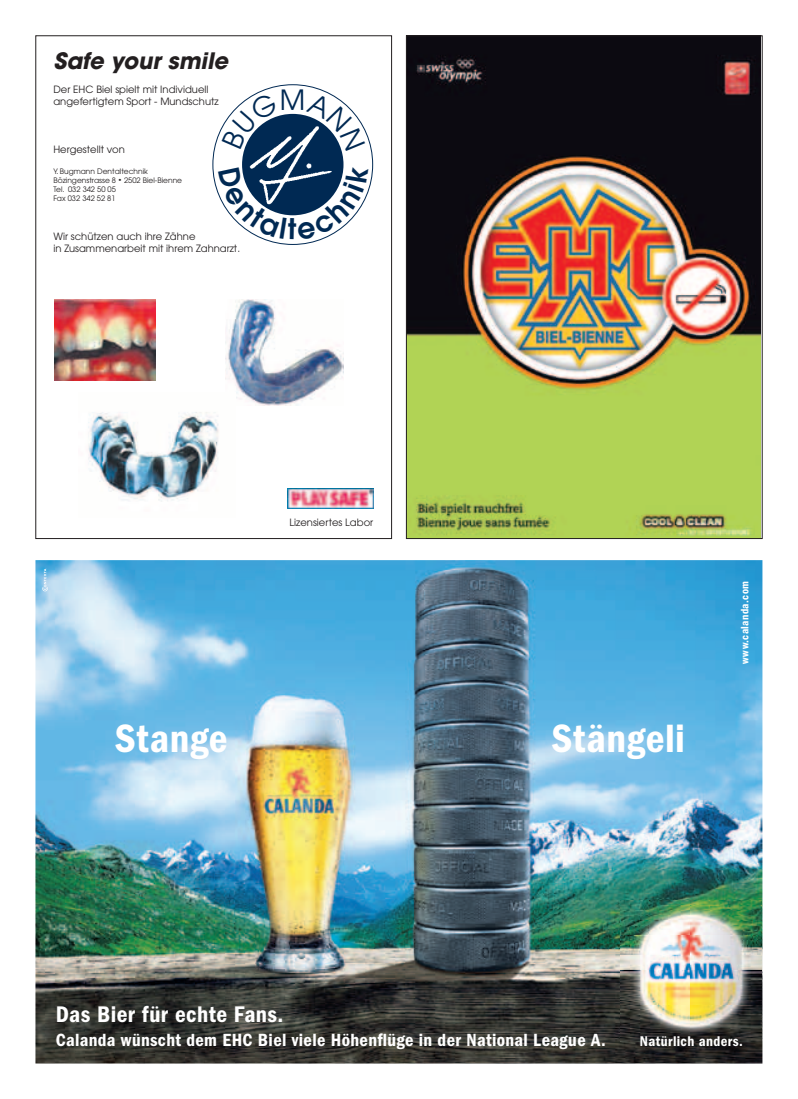
<style>
.page{position:relative;width:798px;height:1099px;background:#fff}
.page>*{position:absolute;margin:0;border:0;box-sizing:border-box;transform-origin:0 0}
.t1{font:600 condensed 40.88px "Franklin Gothic";letter-spacing:.01em;color:#fff}
.t2{font:27.75px "Avant Garde";color:#002953}
.t3{font:600 condensed 23.38px "Franklin Gothic";letter-spacing:.02em;color:#fff}
.t4{font:italic 700 22.5px "Avant Garde";color:#231f20}
.t5{font:600 condensed 18.25px "Franklin Gothic";letter-spacing:.02em;color:#fff}
.t6{font:600 condensed 14.5px "Franklin Gothic";letter-spacing:.025em;color:#fff}
.t7{font:600 condensed 11.12px "Franklin Gothic";letter-spacing:.035em;color:#fff}
.t8{font:10px/12px "Avant Garde Book OV UFJPUB";color:#231f20}
.t9{font:7.5px/9px "Avant Garde Book OV UFJPUB";color:#231f20}
</style>
<div class="page">
<img style="left:35px;top:560px;width:727px;height:503px">
<img style="left:620px;top:900px;width:141px;height:141px">
<svg style="left:42px;top:568px;width:6px;height:23px"></svg>
<div style="left:242px;top:114px;width:101px;height:101px;background:#002953;border-radius:50%"></div>
<img style="left:251px;top:136px;width:61px;height:29px">
<img style="left:54px;top:299px;width:102px;height:81px">
<img style="left:226px;top:299px;width:117px;height:106px">
<img style="left:88px;top:392px;width:148px;height:110px">
<img style="left:288px;top:488px;width:85px;height:20px">
<img style="left:408px;top:37px;width:352px;height:500px">
<svg style="left:218px;top:165px;width:150px;height:75px"></svg>
<svg style="left:222px;top:92px;width:56px;height:57px"></svg>
<svg style="left:306px;top:92px;width:59px;height:59px"></svg>
<h3 class="t4" style="left:53px;top:46px;width:176px">Safe your smile</h3>
<p class="t8" style="left:53px;top:83px;width:167px">Der EHC Biel spielt mit Individuell angefertigtem Sport - Mundschutz</p>
<p class="t8" style="left:53px;top:143px;width:73px">Hergestellt von</p>
<p class="t9" style="left:53px;top:166px;width:130px">Y. Bugmann Dentaltechnik<br>Bözingenstrasse 8 2502 Biel-Bienne<br>Tel. 032 342 50 05<br>Fax 032 342 52 81</p>
<p class="t8" style="left:53px;top:230px;width:188px">Wir schützen auch ihre Zähne<br>in Zusammenarbeit mit ihrem Zahnarzt.</p>
<h2 class="t2" style="left:280px;top:84px;width:27px">M</h2>
<p class="t8" style="left:289px;top:516px;width:85px">Lizensiertes Labor</p>
<h1 class="t1" style="left:115px;top:715px;width:114px">Stange</h1>
<h1 class="t1" style="left:551px;top:715px;width:135px">Stängeli</h1>
<p class="t7" style="left:738px;top:664px;width:84px;rotate:-90deg">www.calanda.com</p>
<h3 class="t3" style="left:56px;top:1001px;width:229px">Das Bier für echte Fans.</h3>
<h3 class="t5" style="left:56px;top:1028px;width:551px">Calanda wünscht dem EHC Biel viele Höhenflüge in der National League A.</h3>
<h3 class="t6" style="left:639px;top:1032px;width:104px">Natürlich anders.</h3>
</div>
